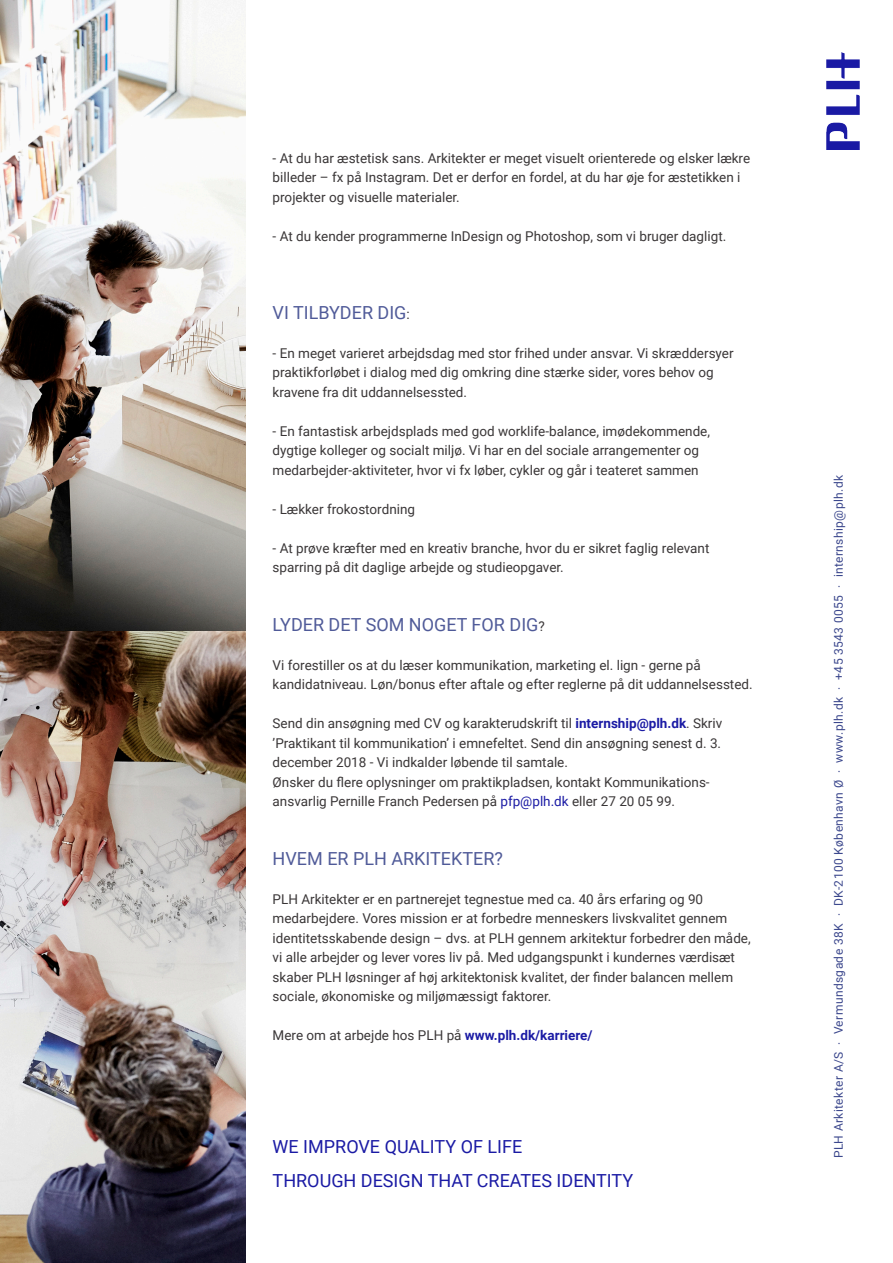
<style>
.page{position:relative;width:893px;height:1263px;background:#fff}
.page>*{position:absolute;margin:0;border:0;box-sizing:border-box;transform-origin:0 0}
.t1{font:18px "Roboto";color:#3c488d}
.t2{font:18px/34.5px "Roboto";color:#00009a}
.t3{font:13.5px/19.5px "Roboto";color:#231f20}
.t4{font:12px "Roboto";letter-spacing:.035em;color:#3c488d}
.s1{font-size:13.5px;color:#231f20}
.s2{font-weight:700;color:#00009a}
.s3{color:#00009a}
</style>
<div class="page">
<img style="left:827px;top:52px;width:33px;height:98px">
<img style="left:0;top:0;width:246px;height:1262px">
<p class="t3" style="left:273px;top:148px;width:479px">- At du har æstetisk sans. Arkitekter er meget visuelt orienterede og elsker lækre billeder – fx på Instagram. Det er derfor en fordel, at du har øje for æstetikken i projekter og visuelle materialer.</p>
<p class="t3" style="left:273px;top:226px;width:455px">- At du kender programmerne InDesign og Photoshop, som vi bruger dagligt.</p>
<h1 class="t1" style="left:273px;top:300px;width:139px">VI TILBYDER DIG<span class="s1">:</span></h1>
<p class="t3" style="left:273px;top:343px;width:462px">- En meget varieret arbejdsdag med stor frihed under ansvar. Vi skræddersyer praktikforløbet i dialog med dig omkring dine stærke sider, vores behov og kravene fra dit uddannelsessted.</p>
<p class="t3" style="left:273px;top:421px;width:439px">- En fantastisk arbejdsplads med god worklife-balance, imødekommende, dygtige kolleger og socialt miljø. Vi har en del sociale arrangementer og medarbejder-aktiviteter, hvor vi fx løber, cykler og går i teateret sammen</p>
<p class="t3" style="left:273px;top:499px;width:144px">- Lækker frokostordning</p>
<p class="t3" style="left:273px;top:538px;width:438px">- At prøve kræfter med en kreativ branche, hvor du er sikret faglig relevant sparring på dit daglige arbejde og studieopgaver.</p>
<h1 class="t1" style="left:273px;top:612px;width:274px">LYDER DET SOM NOGET FOR DIG<span class="s1">?</span></h1>
<p class="t3" style="left:273px;top:655px;width:482px">Vi forestiller os at du læser kommunikation, marketing el. lign - gerne på kandidatniveau. Løn/bonus efter aftale og efter reglerne på dit uddannelsessted.</p>
<p class="t3" style="left:273px;top:713px;width:451px">Send din ansøgning med CV og karakterudskrift til <span class="s2">internship@plh.dk</span>. Skriv ’Praktikant til kommunikation’ i emnefeltet. Send din ansøgning senest d. 3. december 2018 - Vi indkalder løbende til samtale.<br>Ønsker du flere oplysninger om praktikpladsen, kontakt Kommunikations&shy;ansvarlig Pernille Franch Pedersen på <span class="s3">pfp@plh.dk</span> eller 27 20 05 99.</p>
<h1 class="t1" style="left:273px;top:846px;width:232px">HVEM ER PLH ARKITEKTER?</h1>
<p class="t3" style="left:273px;top:889px;width:480px">PLH Arkitekter er en partnerejet tegnestue med ca. 40 års erfaring og 90 medarbejdere. Vores mission er at forbedre menneskers livskvalitet gennem identitetsskabende design – dvs. at PLH gennem arkitektur forbedrer den måde, vi alle arbejder og lever vores liv på. Med udgangspunkt i kundernes værdisæt skaber PLH løsninger af høj arkitektonisk kvalitet, der finder balancen mellem sociale, økonomiske og miljømæssigt faktorer.</p>
<p class="t3" style="left:273px;top:1025px;width:321px">Mere om at arbejde hos PLH på <span class="s2">www.plh.dk/karriere/</span></p>
<h1 class="t2" style="left:273px;top:1128px;width:362px">WE IMPROVE QUALITY OF LIFE<br>THROUGH DESIGN THAT CREATES IDENTITY</h1>
<p class="t4" style="left:830px;top:1158px;width:685px;rotate:-90deg">PLH Arkitekter A/S . Vermundsgade 38K . DK-2100 København Ø . www.plh.dk . +45 3543 0055 . internship@plh.dk</p>
</div>
